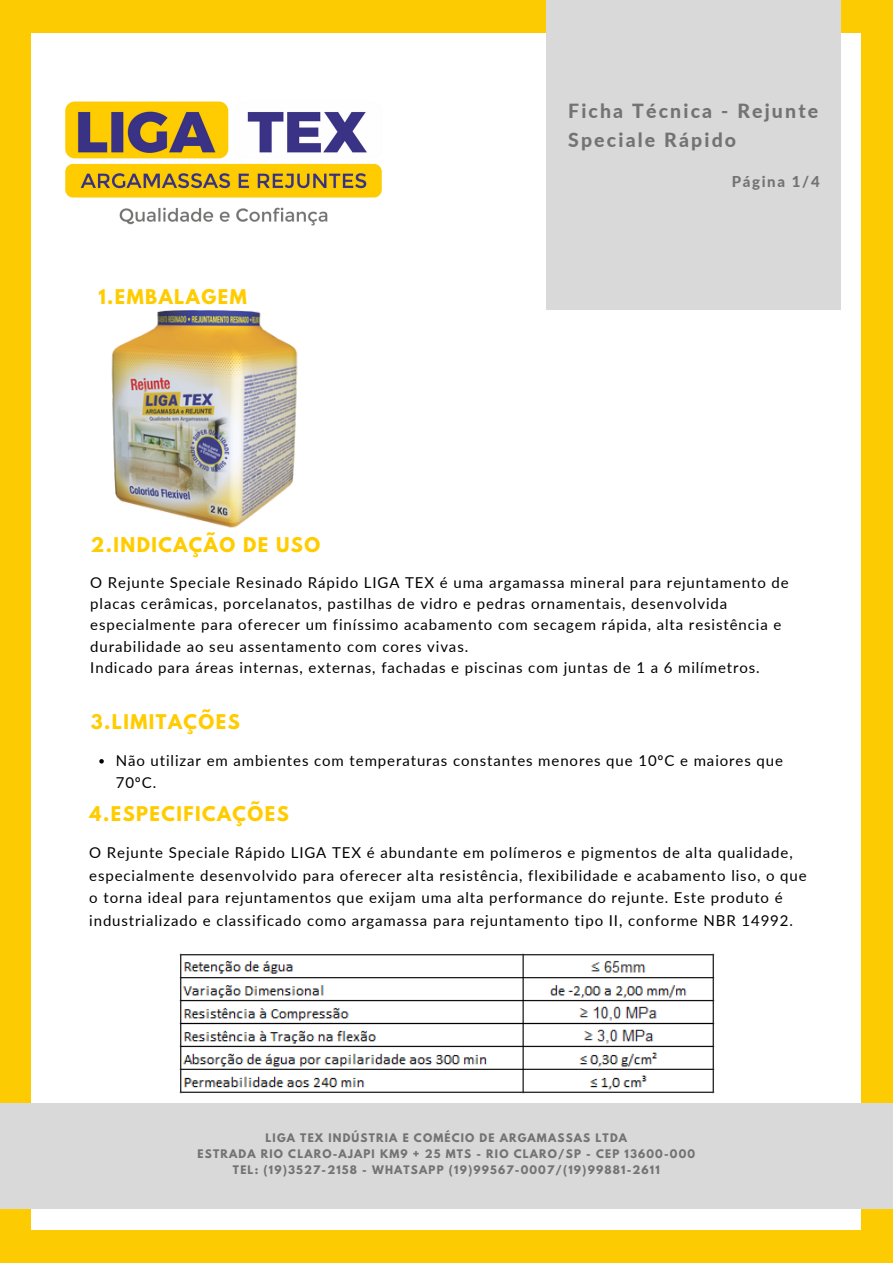
<style>
.page{position:relative;width:893px;height:1264px;background:#fff}
.page>*{position:absolute;margin:0;border:0;box-sizing:border-box;transform-origin:0 0}
.t1{font:800 19.5px/29.2px "Lato";letter-spacing:.11em;color:#737373}
.t2{font:700 18px "League Spartan";letter-spacing:.08em;color:#fc0}
.t3{font:15px/21.3px "Lato";letter-spacing:.06em;color:#000}
.t4{font:800 15px "Lato";letter-spacing:.11em;color:#737373}
.t5{font:700 10.5px/15.8px "League Spartan";letter-spacing:.11em;color:#737373;text-align:center}
</style>
<div class="page">
<div style="left:0;top:0;width:892px;height:1262px;background:#fccb02"></div>
<div style="left:32px;top:33px;width:828px;height:1196px;background:#fff"></div>
<img style="left:31px;top:74px;width:351px;height:179px">
<div style="left:547px;top:0;width:293px;height:310px;background:#d9d9d9"></div>
<div style="left:0;top:1103px;width:892px;height:105px;background:#d9d9d9"></div>
<img style="left:179px;top:953px;width:535px;height:140px">
<img style="left:111px;top:311px;width:187px;height:217px">
<svg style="left:99px;top:759px;width:5px;height:4px"></svg>
<p class="t2" style="left:98px;top:288px;width:150px">1.EMBALAGEM</p>
<p class="t2" style="left:91px;top:535px;width:231px">2.INDICAÇÃO DE USO</p>
<h1 class="t1" style="left:568px;top:96px;width:252px">Ficha Técnica - Rejunte<br>Speciale Rápido</h1>
<p class="t4" style="left:731px;top:172px;width:89px">Página 1/4</p>
<p class="t3" style="left:90px;top:571px;width:699px">O Rejunte Speciale Resinado Rápido LIGA TEX é uma argamassa mineral para rejuntamento de placas cerâmicas, porcelanatos, pastilhas de vidro e pedras ornamentais, desenvolvida especialmente para oferecer um finíssimo acabamento com secagem rápida, alta resistência e durabilidade ao seu assentamento com cores vivas.<br>Indicado para áreas internas, externas, fachadas e piscinas com juntas de 1 a 6 milímetros.</p>
<p class="t2" style="left:91px;top:712px;width:150px">3.LIMITAÇÕES</p>
<p class="t3" style="left:116px;top:748px;width:668px;line-height:22.5px">Não utilizar em ambientes com temperaturas constantes menores que 10ºC e maiores que<br>70ºC.</p>
<p class="t2" style="left:90px;top:805px;width:201px">4.ESPECIFICAÇÕES</p>
<p class="t3" style="left:89px;top:841px;width:719px;line-height:22.5px">O Rejunte Speciale Rápido LIGA TEX é abundante em polímeros e pigmentos de alta qualidade, especialmente desenvolvido para oferecer alta resistência, flexibilidade e acabamento liso, o que o torna ideal para rejuntamentos que exijam uma alta performance do rejunte. Este produto é industrializado e classificado como argamassa para rejuntamento tipo II, conforme NBR 14992.</p>
<p class="t5" style="left:197px;top:1131px;width:499px">LIGA TEX INDÚSTRIA E COMÉCIO DE ARGAMASSAS LTDA<br>ESTRADA RIO CLARO-AJAPI KM9 + 25 MTS - RIO CLARO/SP - CEP 13600-000<br>TEL: (19)3527-2158 - WHATSAPP (19)99567-0007/(19)99881-2611</p>
</div>
